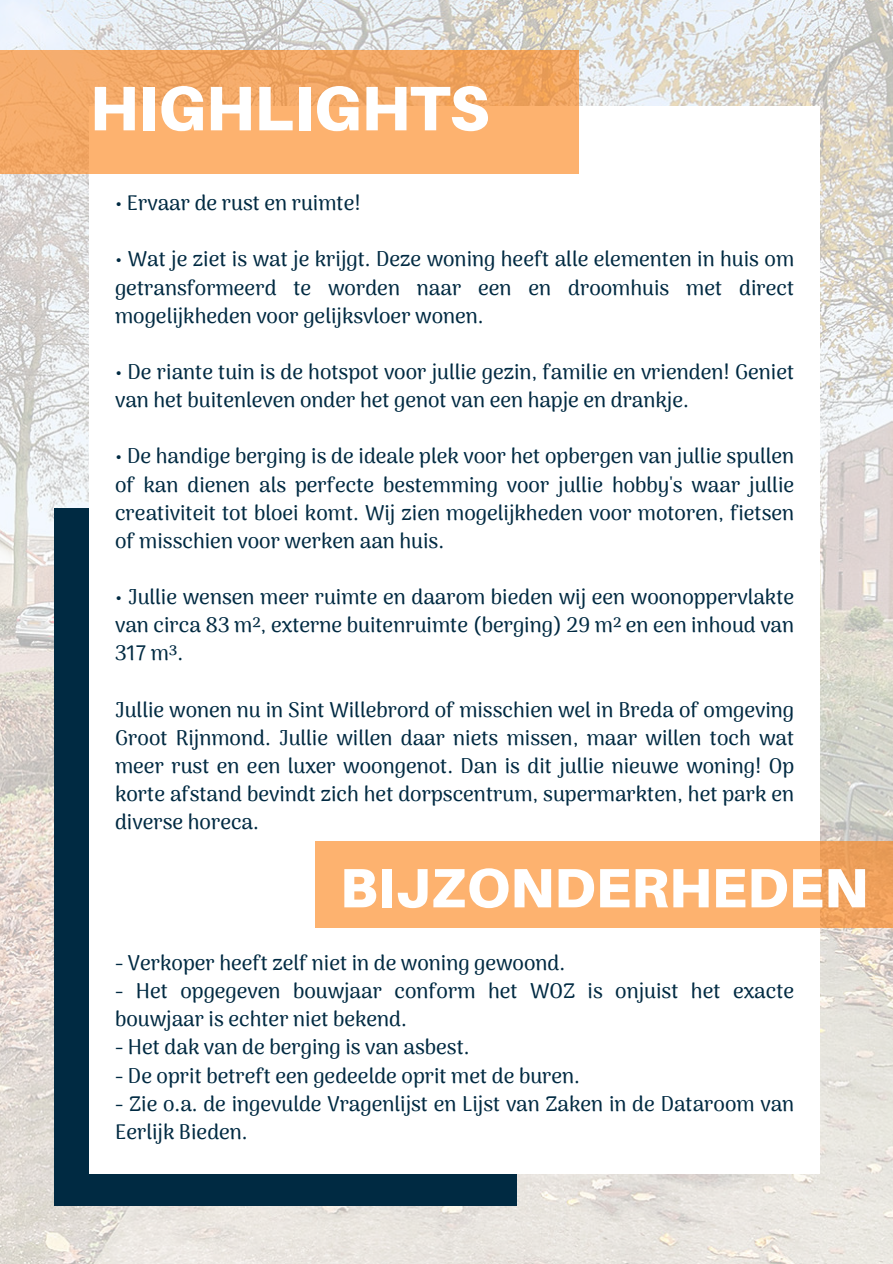
<style>
.page{position:relative;width:893px;height:1264px;background:#fff}
.page>*{position:absolute;margin:0;border:0;box-sizing:border-box;transform-origin:0 0}
.t1{font:900 63px "Aileron";color:#fff}
.t2{font:900 55.5px "Aileron";color:#fff}
.t3{font:500 20.85px/28.2px "Arima Madurai";color:#002a42;text-align:justify}
</style>
<div class="page">
<img style="left:0;top:0;width:892px;height:1263px">
<div style="left:54px;top:508px;width:463px;height:697px;background:#002a42"></div>
<div style="left:89px;top:106px;width:730px;height:1067px;background:#fff"></div>
<svg style="left:0;top:50px;width:578px;height:124px;background:#f7ac69"></svg>
<svg style="left:315px;top:841px;width:577px;height:86px;background:#fbaf6c"></svg>
<h1 class="t1" style="left:90px;top:72px;width:401px">HIGHLIGHTS</h1>
<p class="t3" style="left:115px;top:189px;width:247px">• Ervaar de rust en ruimte!</p>
<p class="t3" style="left:115px;top:246px;width:680px">• Wat je ziet is wat je krijgt. Deze woning heeft alle elementen in huis om getransformeerd te worden naar een en droomhuis met direct mogelijkheden voor gelijksvloer wonen.</p>
<p class="t3" style="left:115px;top:358px;width:680px">• De riante tuin is de hotspot voor jullie gezin, familie en vrienden! Geniet van het buitenleven onder het genot van een hapje en drankje.</p>
<p class="t3" style="left:115px;top:443px;width:680px">• De handige berging is de ideale plek voor het opbergen van jullie spullen of kan dienen als perfecte bestemming voor jullie hobby's waar jullie creativiteit tot bloei komt. Wij zien mogelijkheden voor motoren, fietsen of misschien voor werken aan huis.</p>
<p class="t3" style="left:115px;top:583px;width:680px">• Jullie wensen meer ruimte en daarom bieden wij een woonoppervlakte van circa 83 m², externe buitenruimte (berging) 29 m² en een inhoud van 317 m³.</p>
<p class="t3" style="left:115px;top:696px;width:680px">Jullie wonen nu in Sint Willebrord of misschien wel in Breda of omgeving Groot Rijnmond. Jullie willen daar niets missen, maar willen toch wat meer rust en een luxer woongenot. Dan is dit jullie nieuwe woning! Op korte afstand bevindt zich het dorpscentrum, supermarkten, het park en diverse horeca.</p>
<h2 class="t2" style="left:340px;top:855px;width:529px">BIJZONDERHEDEN</h2>
<p class="t3" style="left:115px;top:949px;width:451px">- Verkoper heeft zelf niet in de woning gewoond.</p>
<p class="t3" style="left:115px;top:977px;width:680px">- Het opgegeven bouwjaar conform het WOZ is onjuist het exacte bouwjaar is echter niet bekend.</p>
<p class="t3" style="left:115px;top:1033px;width:356px">- Het dak van de berging is van asbest.</p>
<p class="t3" style="left:115px;top:1061px;width:466px">- De oprit betreft een gedeelde oprit met de buren.</p>
<p class="t3" style="left:115px;top:1089px;width:680px">- Zie o.a. de ingevulde Vragenlijst en Lijst van Zaken in de Dataroom van<br>Eerlijk Bieden.</p>
</div>
